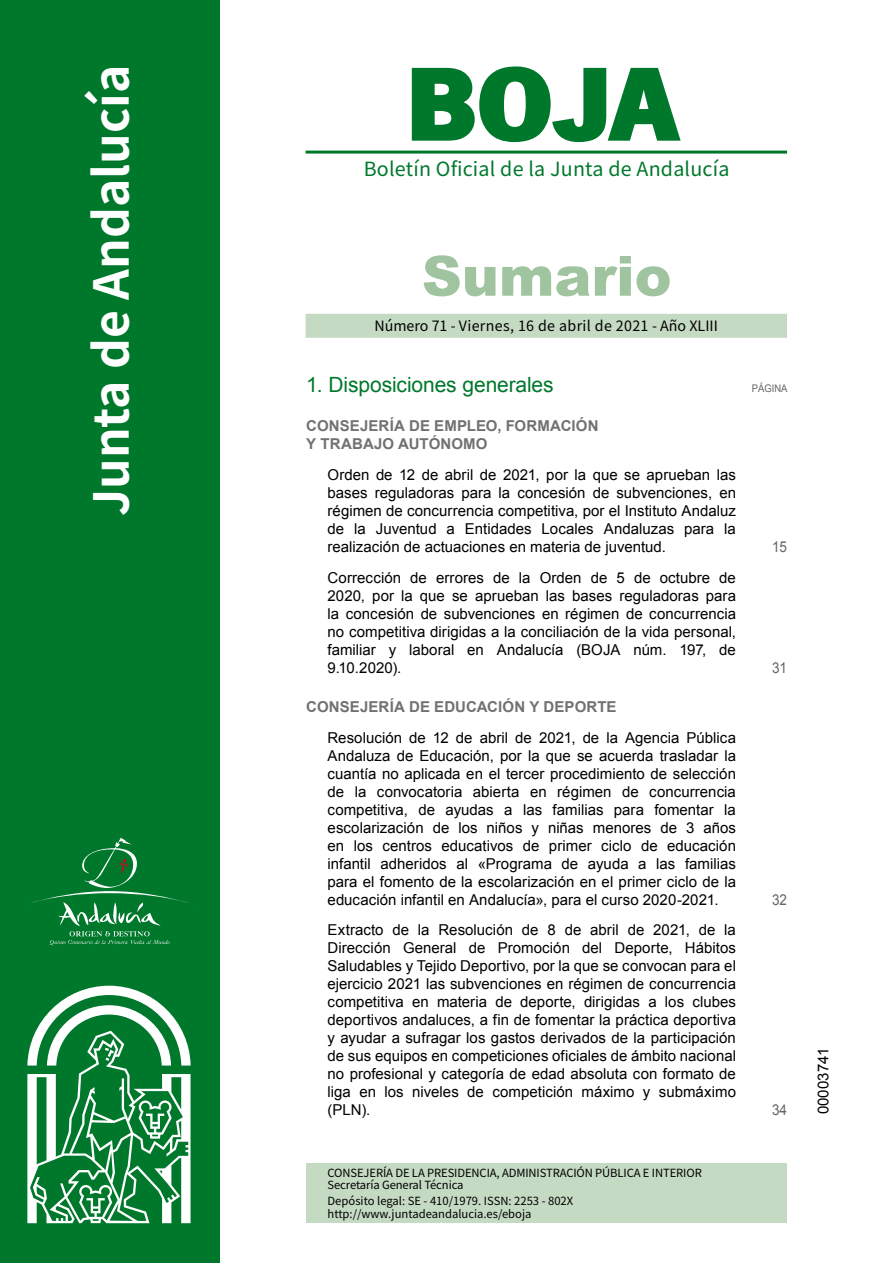
<style>
.page{position:relative;width:893px;height:1263px;background:#fff}
.page>*{position:absolute;margin:0;border:0;box-sizing:border-box;transform-origin:0 0}
.t1{font:700 105px "News Got T";color:#00782c;scale:1.14 1}
.t2{font:900 55.5px "Arial";color:#a0c4a0}
.t3{font:700 48px "Noto Sans HK";color:#fff}
.t4{font:21px "Arial";letter-spacing:-.005em;color:#00782c}
.t5{font:19.5px "Noto Sans HK";letter-spacing:.01em;color:#00782c}
.t6{font:15px/18px "Arial";color:#000;text-align:justify}
.t7{font:700 15px/18px "Arial";letter-spacing:.01em;color:#707173}
.t8{font:15px "Arial";color:#646567;scale:.9 1}
.t9{font:14.25px "Noto Sans HK";letter-spacing:.025em;color:#000}
.t10{font:11.25px/12px "Noto Sans HK";letter-spacing:-.01em;color:#000}
.t11{font:10.5px "Arial";color:#646567;scale:.9 1}
</style>
<div class="page">
<hr style="left:305px;top:151px;width:482px;height:3px;background:#00782c">
<div style="left:305px;top:314px;width:482px;height:24px;background:#c5dac3"></div>
<div style="left:0;top:0;width:219px;height:1263px;background:#00782c"></div>
<svg style="left:411px;top:66px;width:270px;height:77px"></svg>
<svg style="left:31px;top:837px;width:158px;height:108px"></svg>
<div style="left:306px;top:1164px;width:481px;height:59px;background:#c5dac3"></div>
<svg style="left:27px;top:986px;width:164px;height:237px"></svg>
<h3 class="t3" style="left:84px;top:516px;width:453px;rotate:-90deg">Junta de Andalucía</h3>
<h1 class="t1" style="left:405px;top:42px;width:240px">BOJA</h1>
<h3 class="t5" style="left:364px;top:158px;width:367px">Boletín Oficial de la Junta de Andalucía</h3>
<h2 class="t2" style="left:422px;top:236px;width:251px">Sumario</h2>
<p class="t9" style="left:374px;top:318px;width:345px">Número 71 - Viernes, 16 de abril de 2021 - Año XLIII</p>
<h3 class="t4" style="left:306px;top:371px;width:249px">1. Disposiciones generales</h3>
<p class="t11" style="left:751px;top:381px;width:41px">PÁGINA</p>
<p class="t7" style="left:306px;top:417px;width:294px">CONSEJERÍA DE EMPLEO, FORMACIÓN<br>Y TRABAJO AUTÓNOMO</p>
<p class="t6" style="left:327px;top:466px;width:410px">Orden de 12 de abril de 2021, por la que se aprueban las bases reguladoras para la concesión de subvenciones, en régimen de concurrencia competitiva, por el Instituto Andaluz de la Juventud a Entidades Locales Andaluzas para la realización de actuaciones en materia de juventud.</p>
<p class="t8" style="left:772px;top:537px;width:18px">15</p>
<p class="t6" style="left:327px;top:568px;width:410px">Corrección de errores de la Orden de 5 de octubre de 2020, por la que se aprueban las bases reguladoras para la concesión de subvenciones en régimen de concurrencia no competitiva dirigidas a la conciliación de la vida personal, familiar y laboral en Andalucía (BOJA núm. 197, de 9.10.2020).</p>
<p class="t7" style="left:306px;top:698px;width:312px">CONSEJERÍA DE EDUCACIÓN Y DEPORTE</p>
<p class="t6" style="left:327px;top:728px;width:410px">Resolución de 12 de abril de 2021, de la Agencia Pública Andaluza de Educación, por la que se acuerda trasladar la cuantía no aplicada en el tercer procedimiento de selección de la convocatoria abierta en régimen de concurrencia competitiva, de ayudas a las familias para fomentar la escolarización de los niños y niñas menores de 3 años en los centros educativos de primer ciclo de educación infantil adheridos al «Programa de ayuda a las familias para el fomento de la escolarización en el primer ciclo de la educación infantil en Andalucía», para el curso 2020-2021.</p>
<p class="t6" style="left:327px;top:921px;width:410px">Extracto de la Resolución de 8 de abril de 2021, de la Dirección General de Promoción del Deporte, Hábitos Saludables y Tejido Deportivo, por la que se convocan para el ejercicio 2021 las subvenciones en régimen de concurrencia competitiva en materia de deporte, dirigidas a los clubes deportivos andaluces, a fin de fomentar la práctica deportiva y ayudar a sufragar los gastos derivados de la participación de sus equipos en competiciones oficiales de ámbito nacional no profesional y categoría de edad absoluta con formato de liga en los niveles de competición máximo y submáximo (PLN).</p>
<p class="t10" style="left:327px;top:1167px;width:376px">CONSEJERÍA DE LA PRESIDENCIA, ADMINISTRACIÓN PÚBLICA E INTERIOR<br>Secretaría General Técnica</p>
<p class="t10" style="left:327px;top:1194px;width:247px;line-height:13.5px">Depósito legal: SE - 410/1979. ISSN: 2253 - 802X http://www.juntadeandalucia.es/eboja</p>
<p class="t8" style="left:772px;top:657px;width:18px">31</p>
<p class="t8" style="left:772px;top:890px;width:18px">32</p>
<p class="t8" style="left:772px;top:1100px;width:18px">34</p>
<p class="t6" style="left:814px;top:1114px;width:68px;rotate:-90deg">00003741</p>
</div>
